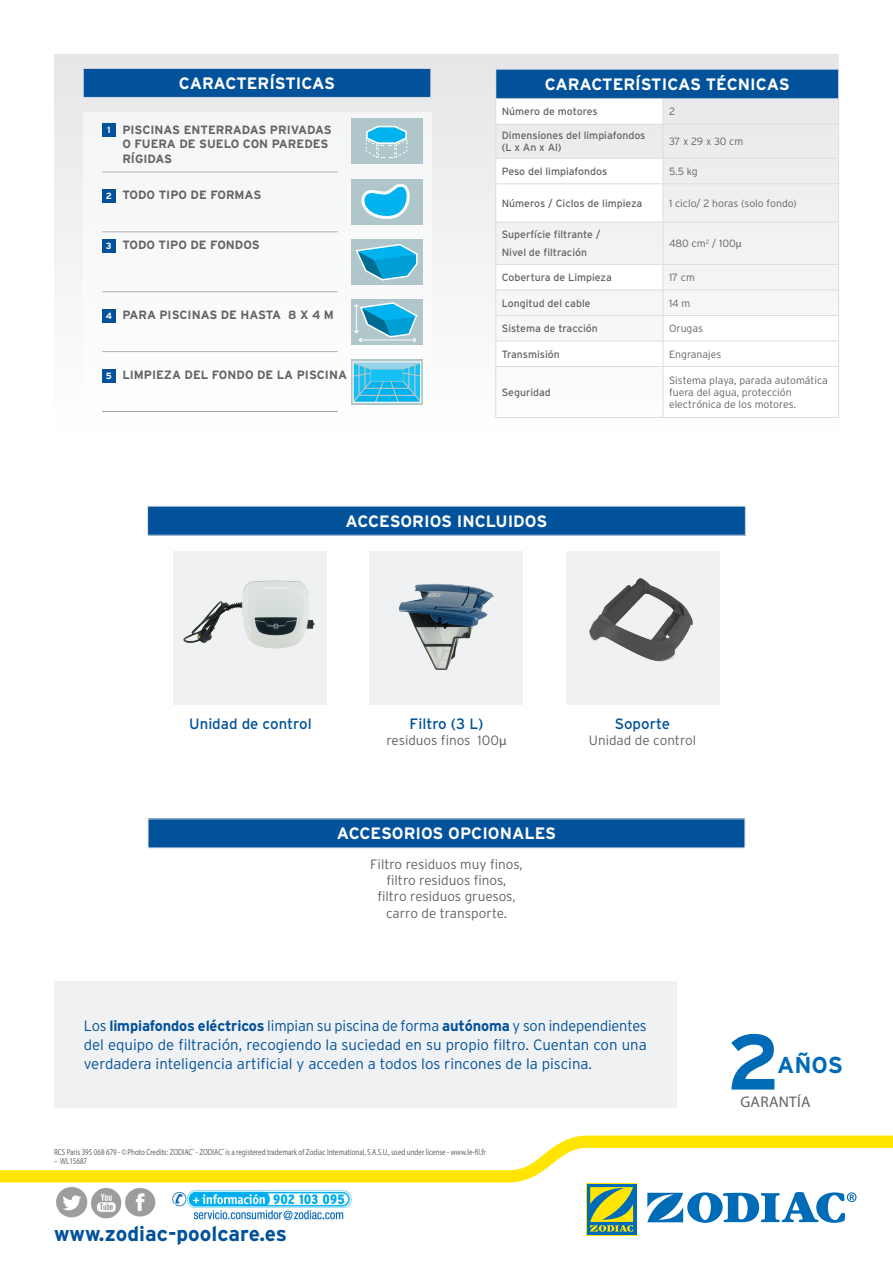
<style>
.page{position:relative;width:893px;height:1263px;background:#fff}
.page>*{position:absolute;margin:0;border:0;box-sizing:border-box;transform-origin:0 0}
.t1{font:700 78.3px "Interstate";color:#006bb6}
.t2{font:700 23.1px "Interstate";color:#006bb6}
.t3{font:700 20.85px "Interstate";color:#01519b}
.t4{font:700 16.5px "Interstate";color:#fff}
.t5{font:15.45px "Myriad Pro";letter-spacing:.02em;color:#636366}
.t6{font:300 15px/18.8px "Interstate";color:#01519b;text-align:justify}
.t7{font:15px "Interstate";color:#01519b}
.t8{font:300 13.5px/16.2px "Interstate";color:#636366;text-align:center}
.t9{font:700 12px/14.4px "Interstate";color:#636366}
.t10{font:10.5px/12px "Interstate";color:#636366}
.t11{font:300 10.5px/12px "Interstate";color:#636366}
.t12{font:700 9px "Interstate";color:#fff}
.t13{font:8.7px "Myriad Pro";color:#636366;scale:.8 1}
.s1{font-family:"Myriad Pro";font-weight:400}
.s2{font-weight:700}
</style>
<div class="page">
<div style="left:54px;top:54px;width:785px;height:380px;background:linear-gradient(to right,#f1f1f2,#f3f3f4)"></div>
<div style="left:174px;top:551px;width:153px;height:153px;background:#f0f1f2"></div>
<div style="left:370px;top:551px;width:153px;height:153px;background:#f0f1f2"></div>
<div style="left:566px;top:551px;width:153px;height:153px;background:#f0f1f2"></div>
<div style="left:148px;top:506px;width:597px;height:29px;background:#01519b"></div>
<div style="left:83px;top:68px;width:348px;height:29px;background:#01519b"></div>
<div style="left:83px;top:68px;width:348px;height:30px;border:1px solid #dcdddf"></div>
<div style="left:148px;top:819px;width:597px;height:29px;background:#01519b"></div>
<div style="left:54px;top:981px;width:622px;height:126px;background:#f0f1f2"></div>
<div style="left:496px;top:69px;width:343px;height:30px;background:#01519b"></div>
<svg style="left:496px;top:99px;width:342px;height:318px"></svg>
<hr style="left:495px;top:69px;width:168px;height:1px;background:#dcdddf">
<hr style="left:663px;top:69px;width:176px;height:1px;background:#dcdddf">
<hr style="left:495px;top:98px;width:168px;height:1px;background:#dcdddf">
<svg style="left:495px;top:70px;width:1px;height:54px"></svg>
<hr style="left:663px;top:98px;width:176px;height:1px;background:#dcdddf">
<svg style="left:663px;top:99px;width:1px;height:25px"></svg>
<svg style="left:838px;top:70px;width:1px;height:54px"></svg>
<hr style="left:495px;top:124px;width:168px;height:1px;background:#dcdddf">
<hr style="left:495px;top:125px;width:1px;height:33px;background:#dcdddf">
<hr style="left:663px;top:124px;width:176px;height:1px;background:#dcdddf">
<hr style="left:663px;top:125px;width:1px;height:33px;background:#dcdddf">
<hr style="left:838px;top:125px;width:1px;height:33px;background:#dcdddf">
<hr style="left:495px;top:158px;width:168px;height:1px;background:#dcdddf">
<svg style="left:495px;top:159px;width:1px;height:24px"></svg>
<hr style="left:663px;top:158px;width:176px;height:1px;background:#dcdddf">
<svg style="left:663px;top:159px;width:1px;height:24px"></svg>
<svg style="left:838px;top:159px;width:1px;height:24px"></svg>
<hr style="left:495px;top:183px;width:168px;height:1px;background:#dcdddf">
<hr style="left:495px;top:184px;width:1px;height:38px;background:#dcdddf">
<hr style="left:663px;top:183px;width:176px;height:1px;background:#dcdddf">
<hr style="left:663px;top:184px;width:1px;height:38px;background:#dcdddf">
<hr style="left:838px;top:184px;width:1px;height:38px;background:#dcdddf">
<hr style="left:495px;top:222px;width:168px;height:1px;background:#dcdddf">
<hr style="left:495px;top:222px;width:1px;height:42px;background:#dcdddf">
<hr style="left:663px;top:222px;width:176px;height:1px;background:#dcdddf">
<hr style="left:663px;top:222px;width:1px;height:42px;background:#dcdddf">
<hr style="left:838px;top:222px;width:1px;height:42px;background:#dcdddf">
<hr style="left:495px;top:264px;width:168px;height:1px;background:#dcdddf">
<hr style="left:663px;top:264px;width:176px;height:1px;background:#dcdddf">
<hr style="left:495px;top:290px;width:168px;height:1px;background:#dcdddf">
<hr style="left:663px;top:290px;width:176px;height:1px;background:#dcdddf">
<hr style="left:495px;top:315px;width:168px;height:1px;background:#dcdddf">
<hr style="left:663px;top:315px;width:176px;height:1px;background:#dcdddf">
<hr style="left:495px;top:341px;width:168px;height:1px;background:#dcdddf">
<svg style="left:495px;top:265px;width:1px;height:101px"></svg>
<hr style="left:663px;top:341px;width:176px;height:1px;background:#dcdddf">
<svg style="left:663px;top:265px;width:1px;height:101px"></svg>
<svg style="left:838px;top:265px;width:1px;height:101px"></svg>
<hr style="left:495px;top:366px;width:168px;height:1px;background:#dcdddf">
<hr style="left:495px;top:367px;width:1px;height:50px;background:#dcdddf">
<hr style="left:663px;top:366px;width:176px;height:1px;background:#dcdddf">
<hr style="left:663px;top:367px;width:1px;height:50px;background:#dcdddf">
<hr style="left:838px;top:367px;width:1px;height:50px;background:#dcdddf">
<hr style="left:495px;top:417px;width:168px;height:1px;background:#dcdddf">
<hr style="left:663px;top:417px;width:176px;height:1px;background:#dcdddf">
<div style="left:83px;top:113px;width:348px;height:303px;background:#fff"></div>
<div style="left:102px;top:123px;width:13px;height:13px;background:#01519b"></div>
<div style="left:102px;top:189px;width:13px;height:13px;background:#01519b"></div>
<div style="left:102px;top:239px;width:13px;height:13px;background:#01519b"></div>
<div style="left:102px;top:309px;width:13px;height:13px;background:#01519b"></div>
<div style="left:102px;top:369px;width:13px;height:13px;background:#01519b"></div>
<hr style="left:102px;top:172px;width:236px;height:1px;background:#636366">
<hr style="left:102px;top:231px;width:236px;height:1px;background:#636366">
<hr style="left:102px;top:291px;width:236px;height:1px;background:#636366">
<hr style="left:102px;top:351px;width:236px;height:1px;background:#636366">
<hr style="left:102px;top:411px;width:236px;height:1px;background:#636366">
<div style="left:587px;top:1184px;width:49px;height:51px;background:#006bb6"></div>
<svg style="left:0;top:1135px;width:893px;height:97px"></svg>
<img style="left:54px;top:1186px;width:69px;height:33px">
<img style="left:124px;top:1186px;width:33px;height:31px">
<img style="left:166px;top:1186px;width:193px;height:39px">
<div style="left:351px;top:299px;width:71px;height:46px;background:#afc6cb"></div>
<svg style="left:354px;top:302px;width:64px;height:40px"></svg>
<div style="left:351px;top:359px;width:71px;height:46px;background:#afc6cb"></div>
<svg style="left:352px;top:361px;width:69px;height:42px;background:#4dc3e9"></svg>
<div style="left:351px;top:119px;width:71px;height:45px;background:#afc6cb"></div>
<svg style="left:365px;top:126px;width:43px;height:32px"></svg>
<div style="left:351px;top:179px;width:71px;height:45px;background:#afc6cb"></div>
<svg style="left:361px;top:184px;width:49px;height:35px"></svg>
<div style="left:351px;top:239px;width:71px;height:46px;background:#afc6cb"></div>
<svg style="left:355px;top:244px;width:63px;height:37px"></svg>
<img style="left:183px;top:580px;width:132px;height:69px">
<img style="left:399px;top:584px;width:95px;height:86px">
<img style="left:589px;top:578px;width:104px;height:84px">
<p class="t4" style="left:179px;top:74px;width:158px">CARACTERÍSTICAS</p>
<p class="t12" style="left:107px;top:125px;width:5px">1</p>
<p class="t9" style="left:122px;top:122px;width:211px">PISCINAS ENTERRADAS PRIVADAS<br>O FUERA DE SUELO CON PAREDES<br>RÍGIDAS</p>
<p class="t12" style="left:106px;top:191px;width:8px">2</p>
<p class="t9" style="left:122px;top:188px;width:140px">TODO TIPO DE FORMAS</p>
<p class="t12" style="left:106px;top:241px;width:7px">3</p>
<p class="t9" style="left:122px;top:238px;width:139px">TODO TIPO DE FONDOS</p>
<p class="t12" style="left:106px;top:311px;width:8px">4</p>
<p class="t9" style="left:122px;top:308px;width:213px">PARA PISCINAS DE HASTA 8 X 4 M</p>
<p class="t12" style="left:106px;top:371px;width:8px">5</p>
<p class="t9" style="left:122px;top:368px;width:226px">LIMPIEZA DEL FONDO DE LA PISCINA</p>
<p class="t4" style="left:545px;top:75px;width:246px">CARACTERÍSTICAS TÉCNICAS</p>
<p class="t10" style="left:502px;top:106px;width:97px">Número de motores</p>
<p class="t11" style="left:669px;top:106px;width:7px">2</p>
<p class="t10" style="left:502px;top:129px;width:145px">Dimensiones del limpiafondos (L x An x Al)</p>
<p class="t11" style="left:669px;top:135px;width:76px">37 x 29 x 30 cm</p>
<p class="t10" style="left:502px;top:165px;width:107px">Peso del limpiafondos</p>
<p class="t11" style="left:669px;top:165px;width:30px">5.5 kg</p>
<p class="t10" style="left:502px;top:197px;width:142px">Números / Ciclos de limpieza</p>
<p class="t11" style="left:669px;top:197px;width:129px">1 ciclo/ 2 horas (solo fondo)</p>
<p class="t10" style="left:502px;top:228px;width:100px">Superfície filtrante /</p>
<p class="t10" style="left:502px;top:246px;width:87px">Nivel de filtración</p>
<p class="t11" style="left:669px;top:237px;width:74px">480 cm<sup>2</sup> / 100<span class="s1">µ</span></p>
<p class="t10" style="left:502px;top:271px;width:111px">Cobertura de Limpieza</p>
<p class="t11" style="left:669px;top:271px;width:27px">17 cm</p>
<p class="t10" style="left:502px;top:297px;width:90px">Longitud del cable</p>
<p class="t11" style="left:669px;top:297px;width:23px">14 m</p>
<p class="t10" style="left:502px;top:322px;width:98px">Sistema de tracción</p>
<p class="t11" style="left:669px;top:322px;width:36px">Orugas</p>
<p class="t10" style="left:502px;top:348px;width:60px">Transmisión</p>
<p class="t11" style="left:669px;top:348px;width:54px">Engranajes</p>
<p class="t10" style="left:502px;top:386px;width:51px">Seguridad</p>
<p class="t11" style="left:669px;top:374px;width:160px">Sistema playa, parada automática fuera del agua, protección electrónica de los motores.</p>
<p class="t4" style="left:346px;top:512px;width:203px">ACCESORIOS INCLUIDOS</p>
<p class="t7" style="left:189px;top:715px;width:124px">Unidad de control</p>
<p class="t7" style="left:410px;top:715px;width:75px">Filtro (3 L)</p>
<p class="t7" style="left:615px;top:715px;width:57px">Soporte</p>
<p class="t8" style="left:386px;top:732px;width:122px">residuos finos 100<span class="s1">µ</span></p>
<p class="t8" style="left:589px;top:732px;width:109px">Unidad de control</p>
<p class="t4" style="left:337px;top:824px;width:221px">ACCESORIOS OPCIONALES</p>
<p class="t8" style="left:370px;top:856px;width:154px">Filtro residuos muy finos, filtro residuos finos, filtro residuos gruesos, carro de transporte.</p>
<p class="t6" style="left:84px;top:1016px;width:565px">Los <span class="s2">limpiafondos eléctricos</span> limpian su piscina de forma <span class="s2">autónoma</span> y son independientes del equipo de filtración, recogiendo la suciedad en su propio filtro. Cuentan con una verdadera inteligencia artificial y acceden a todos los rincones de la piscina.</p>
<p class="t13" style="left:54px;top:1146px;width:541px">RCS Paris 395 068 679 - ©Photo Credits: ZODIAC<sup>®</sup> - ZODIAC<sup>®</sup> is a registered trademark of Zodiac International, S.A.S.U., used under license - www.le-fil.fr</p>
<p class="t13" style="left:54px;top:1156px;width:43px">– WL15687</p>
<p class="t3" style="left:54px;top:1222px;width:234px">www.zodiac-poolcare.es</p>
<p class="t1" style="left:727px;top:1018px;width:55px">2</p>
<p class="t5" style="left:740px;top:1092px;width:72px">GARANTÍA</p>
<p class="t2" style="left:777px;top:1052px;width:67px">AÑOS</p>
</div>
